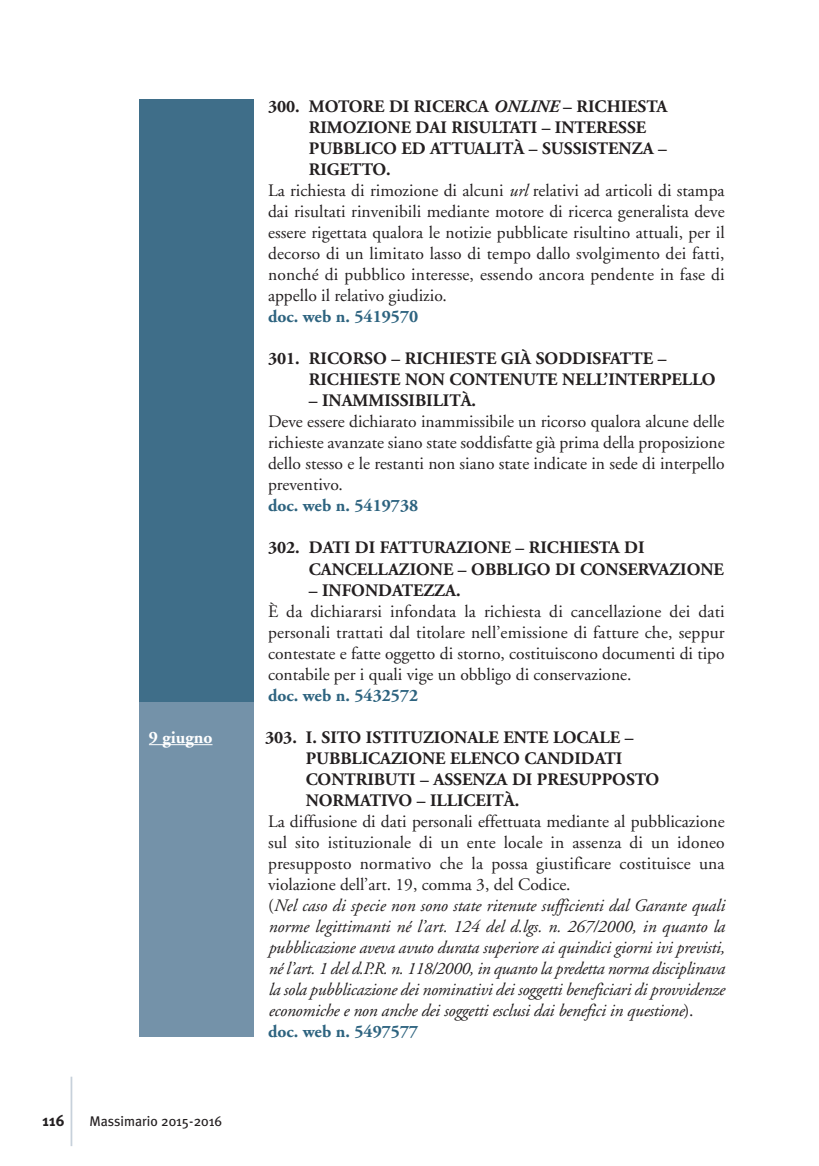
<style>
.page{position:relative;width:819px;height:1166px;background:#fff}
.page>*{position:absolute;margin:0;border:0;box-sizing:border-box;transform-origin:0 0}
.t1{font:17.5px/21px "Adobe Garamond";color:#231f20;text-align:justify}
.t2{font:italic 17.5px/21px "Adobe Garamond";letter-spacing:-.015em;color:#231f20}
.t3{font:700 17.5px/21px "Adobe Garamond";color:#231f20}
.t4{font:700 17.5px "Adobe Garamond";color:#2d637f}
.t5{font:700 17.5px "Adobe Garamond";color:#fff}
.t6{font:700 15.75px "Meta Plus";color:#231f20}
.t7{font:14px "Meta Plus";color:#231f20}
.s1{font-style:italic}
.s2{font-style:normal}
.s3{font-weight:700;font-style:normal;color:#2d637f}
</style>
<div class="page">
<div style="left:139px;top:99px;width:114px;height:603px;background:#3f6e89"></div>
<div style="left:139px;top:702px;width:114px;height:335px;background:#7492a9"></div>
<hr style="left:149px;top:744px;width:63px;height:1px;background:#fff">
<hr style="left:71px;top:1076px;width:1px;height:70px;background:#c7d1db">
<p class="t3" style="left:268px;top:97px;width:401px">300. MOTORE DI RICERCA <span class="s1">ONLINE</span> – RICHIESTA</p>
<p class="t3" style="left:309px;top:118px;width:339px">RIMOZIONE DAI RISULTATI – INTERESSE</p>
<p class="t3" style="left:309px;top:139px;width:359px">PUBBLICO ED ATTUALITÀ – SUSSISTENZA –</p>
<p class="t3" style="left:309px;top:160px;width:83px">RIGETTO.</p>
<p class="t1" style="left:268px;top:181px;width:458px">La richiesta di rimozione di alcuni <span class="s1">url</span> relativi ad articoli di stampa</p>
<p class="t1" style="left:268px;top:203px;width:458px">dai risultati rinvenibili mediante motore di ricerca generalista deve</p>
<p class="t1" style="left:268px;top:224px;width:458px">essere rigettata qualora le notizie pubblicate risultino attuali, per il</p>
<p class="t1" style="left:268px;top:245px;width:458px">decorso di un limitato lasso di tempo dallo svolgimento dei fatti,</p>
<p class="t1" style="left:268px;top:266px;width:458px">nonché di pubblico interesse, essendo ancora pendente in fase di</p>
<p class="t1" style="left:268px;top:287px;width:180px">appello il relativo giudizio.</p>
<p class="t4" style="left:268px;top:310px;width:152px">doc. web n. 5419570</p>
<p class="t3" style="left:309px;top:350px;width:408px;text-indent:-41px">301. RICORSO – RICHIESTE GIÀ SODDISFATTE –<br>RICHIESTE NON CONTENUTE NELL’INTERPELLO</p>
<p class="t3" style="left:309px;top:392px;width:169px">– INAMMISSIBILITÀ.</p>
<p class="t1" style="left:268px;top:413px;width:458px">Deve essere dichiarato inammissibile un ricorso qualora alcune delle richieste avanzate siano state soddisfatte già prima della proposizione dello stesso e le restanti non siano state indicate in sede di interpello preventivo.</p>
<p class="t4" style="left:268px;top:499px;width:152px">doc. web n. 5419738</p>
<p class="t3" style="left:309px;top:539px;width:416px;text-indent:-41px">302. DATI DI FATTURAZIONE – RICHIESTA DI<br>CANCELLAZIONE – OBBLIGO DI CONSERVAZIONE</p>
<p class="t3" style="left:309px;top:581px;width:153px">– INFONDATEZZA.</p>
<p class="t1" style="left:268px;top:602px;width:458px">È da dichiararsi infondata la richiesta di cancellazione dei dati personali trattati dal titolare nell’emissione di fatture che, seppur contestate e fatte oggetto di storno, costituiscono documenti di tipo contabile per i quali vige un obbligo di conservazione.</p>
<p class="t4" style="left:268px;top:688px;width:152px">doc. web n. 5432572</p>
<p class="t5" style="left:149px;top:730px;width:65px">9 giugno</p>
<p class="t3" style="left:306px;top:728px;width:355px;text-indent:-41px">303. I. SITO ISTITUZIONALE ENTE LOCALE – PUBBLICAZIONE ELENCO CANDIDATI CONTRIBUTI – ASSENZA DI PRESUPPOSTO NORMATIVO – ILLICEITÀ.</p>
<p class="t2" style="left:268px;top:812px;width:458px"><span class="s2">La diffusione di dati personali effettuata mediante al pubblicazione sul sito istituzionale di un ente locale in assenza di un idoneo presupposto normativo che la possa giustificare costituisce una violazione dell’art. 19, comma 3, del Codice.<br>(</span>Nel caso di specie non sono state ritenute sufficienti dal Garante quali norme legittimanti né l’art. 124 del d.lgs. n. 267/2000, in quanto la pubblicazione aveva avuto durata superiore ai quindici giorni ivi previsti, né l’art. 1 del d.P.R. n. 118/2000, in quanto la predetta norma disciplinava la sola pubblicazione dei nominativi dei soggetti beneficiari di provvidenze economiche e non anche dei soggetti esclusi dai benefici in questione<span class="s2">). </span><span class="s3">doc. web n. 5497577</span></p>
<p class="t6" style="left:43px;top:1112px;width:23px">116</p>
<p class="t7" style="left:89px;top:1114px;width:134px">Massimario 2015-2016</p>
</div>
